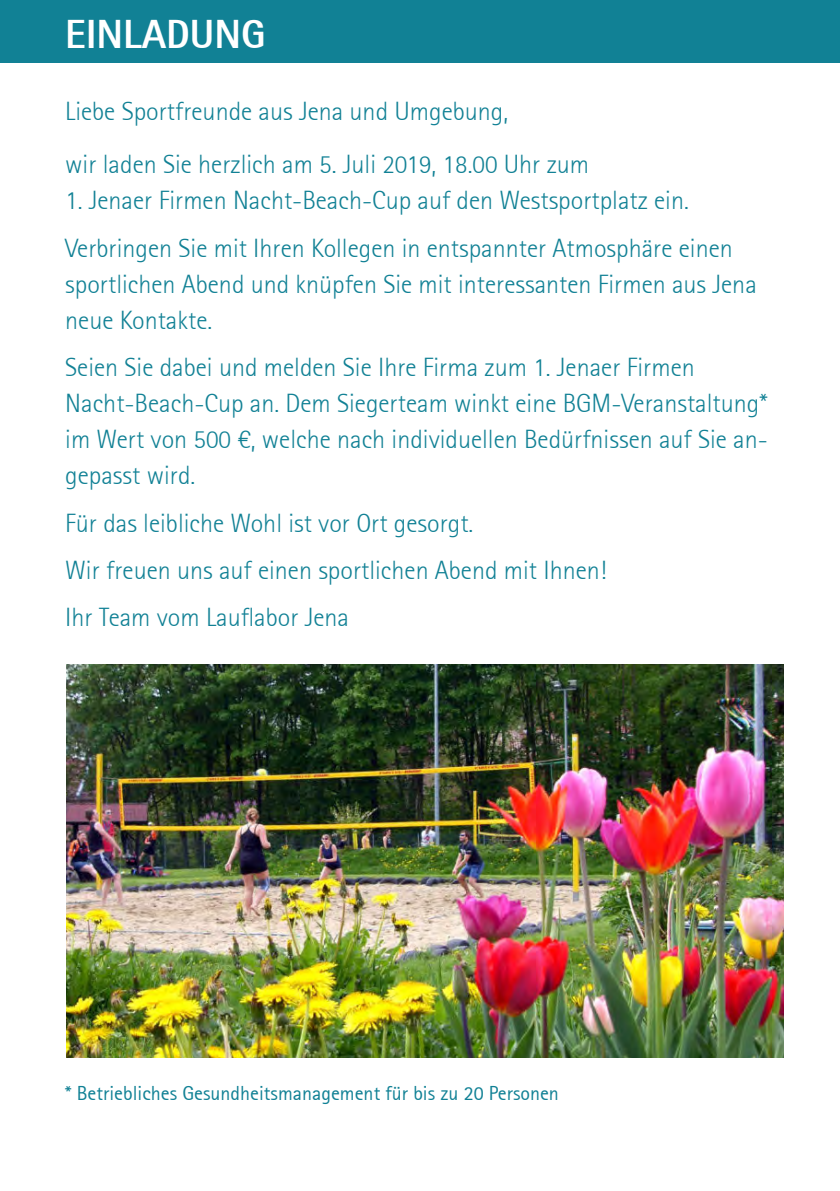
<style>
.page{position:relative;width:840px;height:1191px;background:#fff}
.page>*{position:absolute;margin:0;border:0;box-sizing:border-box;transform-origin:0 0}
.t1{font:800 40px "Rotis Sans Serif";color:#fff}
.t2{font:300 26px/36px "Rotis Sans Serif";color:#118195}
.t3{font:20px "Rotis Sans Serif";color:#118195}
</style>
<div class="page">
<img style="left:67px;top:665px;width:716px;height:392px">
<div style="left:0;top:0;width:839px;height:62px;background:#118195"></div>
<p class="t1" style="left:65px;top:9px;width:202px">EINLADUNG</p>
<p class="t2" style="left:65px;top:94px;width:444px">Liebe Sportfreunde aus Jena und Umgebung,</p>
<p class="t2" style="left:65px;top:147px;width:525px">wir laden Sie herzlich am 5. Juli 2019, 18.00 Uhr zum</p>
<p class="t2" style="left:65px;top:183px;width:624px">1. Jenaer Firmen Nacht-Beach-Cup auf den Westsportplatz ein.</p>
<p class="t2" style="left:65px;top:230px;width:692px">Verbringen Sie mit Ihren Kollegen in entspannter Atmosphäre einen sportlichen Abend und knüpfen Sie mit interessanten Firmen aus Jena neue Kontakte.</p>
<p class="t2" style="left:65px;top:349px;width:703px">Seien Sie dabei und melden Sie Ihre Firma zum 1. Jenaer Firmen Nacht-Beach-Cup an. Dem Siegerteam winkt eine BGM-Veranstaltung* im Wert von 500 €, welche nach individuellen Bedürfnissen auf Sie an&shy;gepasst wird.</p>
<p class="t2" style="left:65px;top:505px;width:409px">Für das leibliche Wohl ist vor Ort gesorgt.</p>
<p class="t2" style="left:65px;top:552px;width:542px">Wir freuen uns auf einen sportlichen Abend mit Ihnen!</p>
<p class="t2" style="left:65px;top:599px;width:285px">Ihr Team vom Lauflabor Jena</p>
<p class="t3" style="left:65px;top:1081px;width:495px">* Betriebliches Gesundheitsmanagement für bis zu 20 Personen</p>
</div>
